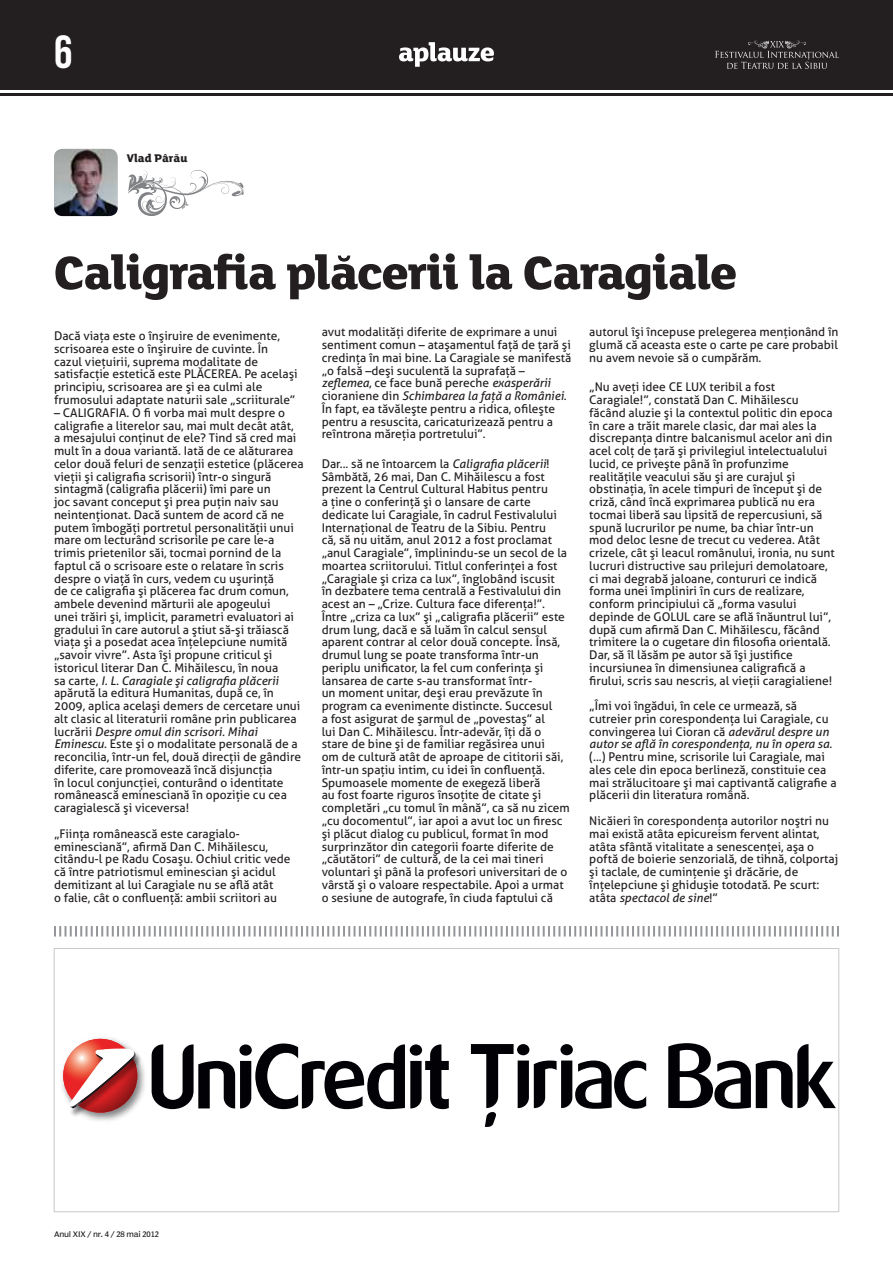
<style>
.page{position:relative;width:893px;height:1263px;background:#fff}
.page>*{position:absolute;margin:0;border:0;box-sizing:border-box;transform-origin:0 0}
.t1{font:800 51px "Lola FS";letter-spacing:-.025em;color:#231f20}
.t2{font:46.5px "Bebas Neue";color:#fff}
.t3{font:12px/12.8px "Aller";color:#231f20}
.t4{font:800 12px "Lola FS";color:#231f20}
.t5{font:7.5px "Poynter Agate Regular One";letter-spacing:-.025em;color:#231f20}
.s1{font-style:italic}
</style>
<div class="page">
<div style="left:0;top:0;width:893px;height:89px;background:#231f20"></div>
<hr style="left:0;top:94px;width:893px;height:2px;background:#231f20">
<svg style="left:715px;top:40px;width:124px;height:29px"></svg>
<svg style="left:399px;top:42px;width:95px;height:25px"></svg>
<img style="left:54px;top:149px;width:64px;height:67px">
<svg style="left:128px;top:170px;width:116px;height:46px"></svg>
<img style="left:62px;top:1038px;width:83px;height:83px">
<svg style="left:63px;top:1039px;width:74px;height:73px"></svg>
<img style="left:68px;top:1050px;width:76px;height:69px">
<svg style="left:69px;top:1048px;width:67px;height:61px"></svg>
<svg style="left:152px;top:1043px;width:684px;height:84px"></svg>
<div style="left:54px;top:948px;width:785px;height:264px;border:1px solid #c7c8ca"></div>
<svg style="left:54px;top:926px;width:785px;height:10px"></svg>
<h2 class="t2" style="left:54px;top:27px;width:20px">6</h2>
<p class="t4" style="left:127px;top:151px;width:62px">Vlad Pârău</p>
<h1 class="t1" style="left:54px;top:245px;width:685px">Caligrafia plăcerii la Caragiale</h1>
<p class="t3" style="left:54px;top:329px;width:245px">Dacă viaţa este o înşiruire de evenimente, scrisoarea este o înşiruire de cuvinte. În cazul vieţuirii, suprema modalitate de satisfacţie estetică este PLĂCEREA. Pe acelaşi principiu, scrisoarea are şi ea culmi ale frumosului adaptate naturii sale „scriiturale”</p>
<p class="t3" style="left:54px;top:406px;width:251px">– CALIGRAFIA. O fi vorba mai mult despre o caligrafie a literelor sau, mai mult decât atât,<br>a mesajului conţinut de ele? Tind să cred mai mult în a doua variantă. Iată de ce alăturarea celor două feluri de senzaţii estetice (plăcerea vieţii şi caligrafia scrisorii) într-o singură sintagmă (caligrafia plăcerii) îmi pare un<br>joc savant conceput şi prea puţin naiv sau neintenţionat. Dacă suntem de acord că ne putem îmbogăţi portretul personalităţii unui mare om lecturând scrisorile pe care le-a trimis prietenilor săi, tocmai pornind de la faptul că o scrisoare este o relatare în scris despre o viaţă în curs, vedem cu uşurinţă<br>de ce caligrafia şi plăcerea fac drum comun, ambele devenind mărturii ale apogeului<br>unei trăiri şi, implicit, parametri evaluatori ai gradului în care autorul a ştiut să-şi trăiască viaţa şi a posedat acea înţelepciune numită „savoir vivre”. Asta îşi propune criticul şi istoricul literar Dan C. Mihăilescu, în noua<br>sa carte, <span class="s1">I. L. Caragiale şi caligrafia plăcerii </span>apărută la editura Humanitas, după ce, în 2009, aplica acelaşi demers de cercetare unui alt clasic al literaturii române prin publicarea lucrării <span class="s1">Despre omul din scrisori. Mihai Eminescu</span>. Este şi o modalitate personală de a reconcilia, într-un fel, două direcţii de gândire diferite, care promovează încă disjuncţia<br>în locul conjuncţiei, conturând o identitate românească eminesciană în opoziţie cu cea caragialescă şi viceversa!</p>
<p class="t3" style="left:54px;top:827px;width:238px">„Fiinţa românească este caragialo&shy;eminesciană”, afirmă Dan C. Mihăilescu, citându-l pe Radu Cosaşu. Ochiul critic vede că între patriotismul eminescian şi acidul demitizant al lui Caragiale nu se află atât<br>o falie, cât o confluenţă: ambii scriitori au</p>
<p class="t3" style="left:322px;top:326px;width:251px">avut modalităţi diferite de exprimare a unui sentiment comun – ataşamentul faţă de ţară şi credinţa în mai bine. La Caragiale se manifestă „o falsă –deşi suculentă la suprafaţă – <span class="s1">zeflemea</span>, ce face bună pereche <span class="s1">exasperării </span>cioraniene din <span class="s1">Schimbarea la faţă a României</span>.<br>În fapt, ea tăvăleşte pentru a ridica, ofileşte pentru a resuscita, caricaturizează pentru a reîntrona măreţia portretului”.</p>
<p class="t3" style="left:322px;top:457px;width:250px">Dar... să ne întoarcem la <span class="s1">Caligrafia plăcerii</span>!<br>Sâmbătă, 26 mai, Dan C. Mihăilescu a fost prezent la Centrul Cultural Habitus pentru<br>a ţine o conferinţă şi o lansare de carte dedicate lui Caragiale, în cadrul Festivalului Internaţional de Teatru de la Sibiu. Pentru<br>că, să nu uităm, anul 2012 a fost proclamat „anul Caragiale”, împlinindu-se un secol de la moartea scriitorului. Titlul conferinţei a fost „Caragiale şi criza ca lux”, înglobând iscusit<br>în dezbatere tema centrală a Festivalului din acest an – „Crize. Cultura face diferenţa!”.<br>Între „criza ca lux” şi „caligrafia plăcerii” este drum lung, dacă e să luăm în calcul sensul aparent contrar al celor două concepte. Însă, drumul lung se poate transforma într-un periplu unificator, la fel cum conferinţa şi lansarea de carte s-au transformat într-<br>un moment unitar, deşi erau prevăzute în program ca evenimente distincte. Succesul<br>a fost asigurat de şarmul de „povestaş” al<br>lui Dan C. Mihăilescu. Într-adevăr, îţi dă o stare de bine şi de familiar regăsirea unui<br>om de cultură atât de aproape de cititorii săi, într-un spaţiu intim, cu idei în confluenţă.<br>Spumoasele momente de exegeză liberă<br>au fost foarte riguros însoţite de citate şi completări „cu tomul în mână”, ca să nu zicem „cu docomentul”, iar apoi a avut loc un firesc şi plăcut dialog cu publicul, format în mod surprinzător din categorii foarte diferite de „căutători” de cultură, de la cei mai tineri voluntari şi până la profesori universitari de o vârstă şi o valoare respectabile. Apoi a urmat o sesiune de autografe, în ciuda faptului că</p>
<p class="t3" style="left:589px;top:326px;width:251px;text-align:justify">autorul îşi începuse prelegerea menţionând în glumă că aceasta este o carte pe care probabil nu avem nevoie să o cumpărăm.</p>
<p class="t3" style="left:589px;top:381px;width:247px">„Nu aveţi idee CE LUX teribil a fost Caragiale!”, constată Dan C. Mihăilescu făcând aluzie şi la contextul politic din epoca în care a trăit marele clasic, dar mai ales la discrepanţa dintre balcanismul acelor ani din acel colţ de ţară şi privilegiul intelectualului lucid, ce priveşte până în profunzime realităţile veacului său şi are curajul şi obstinaţia, în acele timpuri de început şi de criză, când încă exprimarea publică nu era tocmai liberă sau lipsită de repercusiuni, să spună lucrurilor pe nume, ba chiar într-un mod deloc lesne de trecut cu vederea. Atât crizele, cât şi leacul românului, ironia, nu sunt lucruri distructive sau prilejuri demolatoare, ci mai degrabă jaloane, contururi ce indică forma unei împliniri în curs de realizare, conform principiului că „forma vasului depinde de GOLUL care se află înăuntrul lui”, după cum afirmă Dan C. Mihăilescu, făcând trimitere la o cugetare din filosofia orientală.<br>Dar, să îl lăsăm pe autor să îşi justifice incursiunea în dimensiunea caligrafică a firului, scris sau nescris, al vieţii caragialiene!</p>
<p class="t3" style="left:589px;top:699px;width:249px">„Îmi voi îngădui, în cele ce urmează, să cutreier prin corespondenţa lui Caragiale, cu convingerea lui Cioran că <span class="s1">adevărul despre un autor se află în corespondenţa, nu în opera sa</span>. (...) Pentru mine, scrisorile lui Caragiale, mai ales cele din epoca berlineză, constituie cea mai strălucitoare şi mai captivantă caligrafie a plăcerii din literatura română.</p>
<p class="t3" style="left:589px;top:814px;width:250px">Nicăieri în corespondenţa autorilor noştri nu mai există atâta epicureism fervent alintat, atâta sfântă vitalitate a senescenţei, aşa o poftă de boierie senzorială, de tihnă, colportaj şi taclale, de cuminţenie şi drăcărie, de înţelepciune şi ghiduşie totodată. Pe scurt: atâta <span class="s1">spectacol de sine</span>!”</p>
<p class="t5" style="left:54px;top:1230px;width:107px">Anul XIX / nr. 4 / 28 mai 2012</p>
</div>
